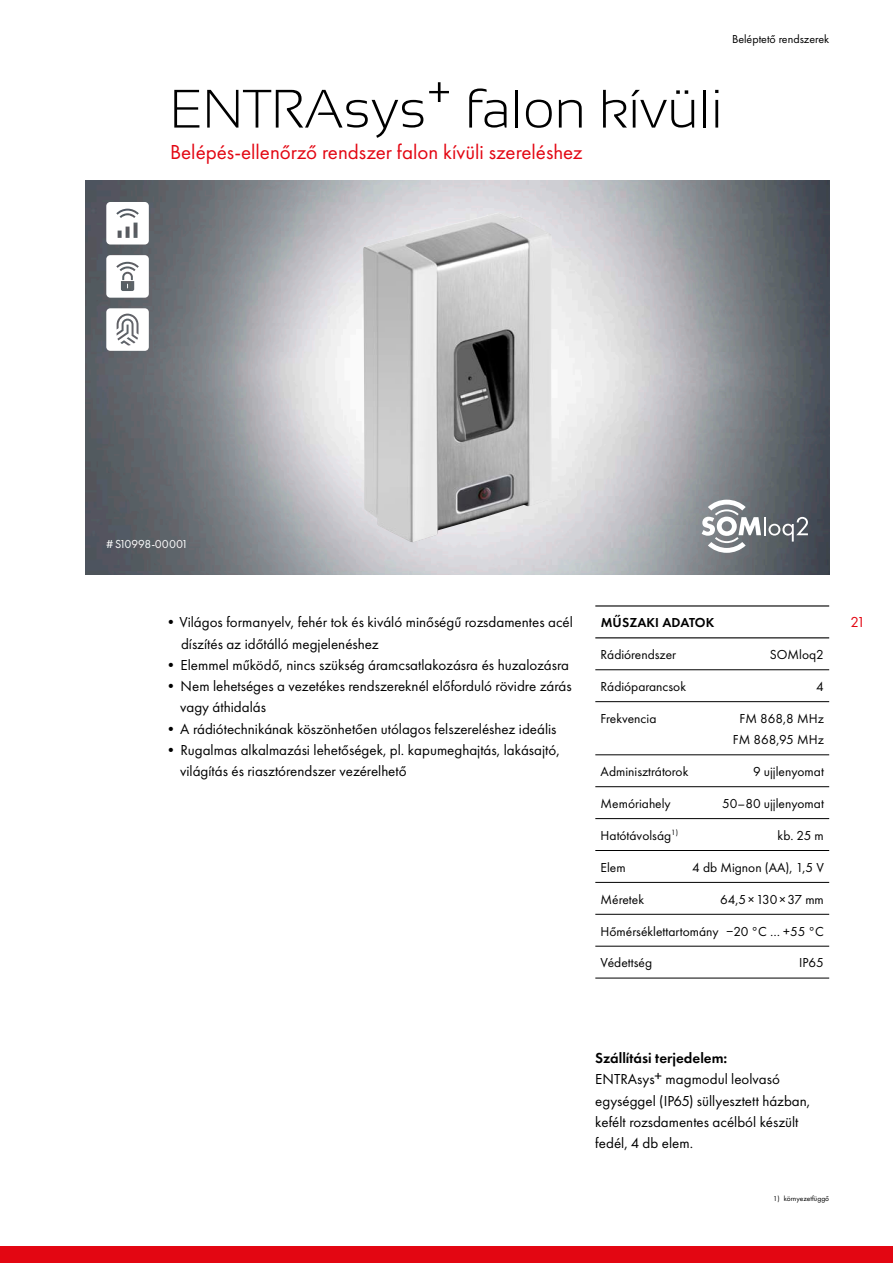
<style>
.page{position:relative;width:893px;height:1263px;background:#fff}
.page>*{position:absolute;margin:0;border:0;box-sizing:border-box;transform-origin:0 0}
.t1{font:300 54px "Sansation";color:#000}
.t2{font:21px "Futura PT";color:#e30612}
.t3{font:15px/21.3px "Futura PT";color:#000}
.t4{font:600 15px "Futura PT";color:#000}
.t5{font:15px "Futura PT";color:#e30612}
.t6{font:13.5px/21.3px "Futura PT";color:#000;text-align:center}
.t7{font:600 13.5px "Futura PT";letter-spacing:.01em;color:#000}
.t8{font:12px "Futura PT";color:#000}
.t9{font:12px "Futura PT";letter-spacing:.06em;color:#fff}
.t10{font:7.5px "Futura PT";color:#000}
</style>
<div class="page">
<div style="left:0;top:1246px;width:893px;height:17px;background:#e30612"></div>
<img style="left:85px;top:181px;width:744px;height:393px">
<svg style="left:702px;top:500px;width:106px;height:53px"></svg>
<img style="left:363px;top:213px;width:189px;height:330px">
<svg style="left:106px;top:202px;width:43px;height:42px"></svg>
<svg style="left:106px;top:255px;width:43px;height:43px"></svg>
<svg style="left:106px;top:308px;width:43px;height:43px"></svg>
<hr style="left:595px;top:605px;width:234px;height:1px;background:#000">
<hr style="left:595px;top:637px;width:234px;height:1px;background:#000">
<hr style="left:595px;top:669px;width:234px;height:1px;background:#000">
<hr style="left:595px;top:701px;width:234px;height:1px;background:#000">
<hr style="left:595px;top:754px;width:234px;height:1px;background:#000">
<hr style="left:595px;top:786px;width:234px;height:1px;background:#000">
<hr style="left:595px;top:818px;width:234px;height:1px;background:#000">
<hr style="left:595px;top:850px;width:234px;height:1px;background:#000">
<hr style="left:595px;top:882px;width:234px;height:1px;background:#000">
<hr style="left:595px;top:914px;width:234px;height:1px;background:#000">
<hr style="left:595px;top:946px;width:234px;height:1px;background:#000">
<hr style="left:595px;top:978px;width:234px;height:1px;background:#000">
<p class="t8" style="left:732px;top:31px;width:99px">Beléptető rendszerek</p>
<h1 class="t1" style="left:170px;top:79px;width:554px">ENTRAsys+ falon kívüli</h1>
<h2 class="t2" style="left:170px;top:140px;width:414px">Belépés-ellenőrző rendszer falon kívüli szereléshez</h2>
<p class="t9" style="left:106px;top:536px;width:81px">#S10998-00001</p>
<p class="t3" style="left:181px;top:611px;width:393px;text-indent:-17px">•Világos formanyelv, fehér tok és kiváló minőségű rozsdamentes acél díszítés az időtálló megjelenéshez</p>
<p class="t3" style="left:164px;top:654px;width:407px">•Elemmel működő, nincs szükség áramcsatlakozásra és huzalozásra</p>
<p class="t3" style="left:180px;top:675px;width:393px;text-indent:-16px">•Nem lehetséges a vezetékes rendszereknél előforduló rövidre zárás vagy áthidalás</p>
<p class="t3" style="left:164px;top:718px;width:394px">•A rádiótechnikának köszönhetően utólagos felszereléshez ideális</p>
<p class="t3" style="left:180px;top:739px;width:381px;text-indent:-16px">•Rugalmas alkalmazási lehetőségek, pl. kapumeghajtás, lakásajtó, világítás és riasztórendszer vezérelhető</p>
<p class="t7" style="left:601px;top:614px;width:115px">MŰSZAKI ADATOK</p>
<p class="t6" style="left:601px;top:644px;width:77px">Rádiórendszer</p>
<p class="t6" style="left:770px;top:644px;width:56px">SOMloq2</p>
<p class="t6" style="left:601px;top:676px;width:87px">Rádióparancsok</p>
<p class="t6" style="left:816px;top:676px;width:9px">4</p>
<p class="t6" style="left:601px;top:708px;width:57px">Frekvencia</p>
<p class="t6" style="left:733px;top:708px;width:92px">FM 868,8 MHz<br>FM 868,95 MHz</p>
<p class="t6" style="left:601px;top:761px;width:89px">Adminisztrátorok</p>
<p class="t6" style="left:753px;top:761px;width:72px">9 ujjlenyomat</p>
<p class="t6" style="left:601px;top:793px;width:72px">Memóriahely</p>
<p class="t6" style="left:722px;top:793px;width:103px">50–80 ujjlenyomat</p>
<p class="t6" style="left:601px;top:825px;width:79px">Hatótávolság<sup>1)</sup></p>
<p class="t6" style="left:778px;top:825px;width:48px">kb. 25 m</p>
<p class="t6" style="left:601px;top:856px;width:27px">Elem</p>
<p class="t6" style="left:692px;top:856px;width:133px">4 db Mignon (AA), 1,5 V</p>
<p class="t6" style="left:601px;top:888px;width:45px">Méretek</p>
<p class="t6" style="left:720px;top:888px;width:105px">64,5×130×37 mm</p>
<p class="t6" style="left:601px;top:920px;width:225px">Hőmérséklettartomány −20 °C … +55 °C</p>
<p class="t6" style="left:601px;top:952px;width:53px">Védettség</p>
<p class="t6" style="left:799px;top:952px;width:26px">IP65</p>
<p class="t5" style="left:850px;top:613px;width:16px">21</p>
<p class="t4" style="left:595px;top:1049px;width:134px">Szállítási terjedelem:</p>
<p class="t3" style="left:595px;top:1068px;width:216px">ENTRAsys+ magmodul leolvasó egységgel (IP65) süllyesztett házban, kefélt rozsdamentes acélból készült fedél, 4 db elem.</p>
<p class="t10" style="left:773px;top:1194px;width:58px">1) környezetfüggő</p>
</div>
